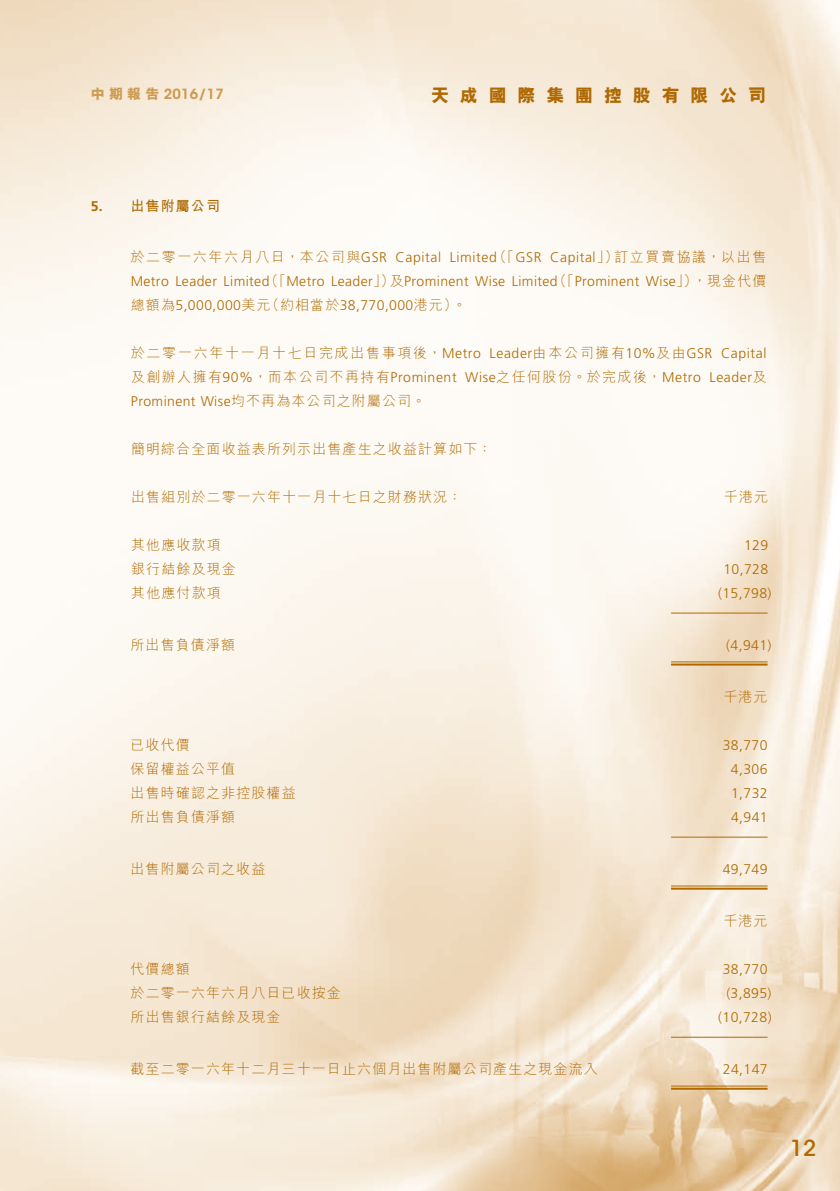
<style>
.page{position:relative;width:840px;height:1191px;background:#fff}
.page>*{position:absolute;margin:0;border:0;box-sizing:border-box;transform-origin:0 0}
.t1{font:500 22px "ITC Avant Garde Std";color:#b06900}
.t2{font:800 18px "M Hei HK";letter-spacing:.6em;color:#b06900}
.t3{font:300 14px "Frutiger LT Std";letter-spacing:.03em;color:#b06900}
.t4{font:300 14px "M Hei HK";letter-spacing:.08em;color:#b06900}
.t5{font:300 14px "M Hei HK";letter-spacing:.105em;color:#b06900}
.t6{font:300 14px "M Hei HK";letter-spacing:.115em;color:#b06900}
.t7{font:300 14px "M Hei HK";letter-spacing:.12em;color:#b06900}
.t8{font:600 14px "ITC Avant Garde Std";letter-spacing:.02em;color:#ce9b52}
.t9{font:700 14px "M Hei HK";letter-spacing:.08em;color:#b06900}
.t10{font:700 14px "Frutiger LT Std";color:#b06900}
.s1{font-family:"M Hei HK";font-weight:800}
.s2{font-family:"Frutiger LT Std"}
.s3{font-family:"M Hei HK"}
</style>
<div class="page">
<img style="left:0;top:0;width:839px;height:1191px">
<hr style="left:670px;top:612px;width:97px;height:1px;background:#b06900">
<hr style="left:670px;top:661px;width:97px;height:1px;background:#b06900">
<hr style="left:670px;top:663px;width:97px;height:2px;background:#b06900">
<hr style="left:670px;top:836px;width:97px;height:1px;background:#b06900">
<hr style="left:670px;top:885px;width:97px;height:1px;background:#b06900">
<hr style="left:670px;top:887px;width:97px;height:2px;background:#b06900">
<hr style="left:670px;top:1036px;width:97px;height:1px;background:#b06900">
<hr style="left:670px;top:1085px;width:97px;height:1px;background:#b06900">
<hr style="left:670px;top:1087px;width:97px;height:2px;background:#b06900">
<p class="t8" style="left:91px;top:85px;width:135px"><span class="s1">中期報告</span> 2016/17</p>
<p class="t2" style="left:431px;top:84px;width:336px">天成國際集團控股有限公司</p>
<p class="t10" style="left:91px;top:198px;width:14px">5.</p>
<p class="t9" style="left:130px;top:196px;width:91px">出售附屬公司</p>
<p class="t6" style="left:130px;top:247px;width:258px">於二零一六年六月八日，本公司與<span class="s2">GSR</span></p>
<p class="t3" style="left:395px;top:249px;width:47px">Capital</p>
<p class="t3" style="left:492px;top:249px;width:50px"><span class="s3">（「</span>GSR</p>
<p class="t3" style="left:449px;top:249px;width:49px">Limited</p>
<p class="t3" style="left:550px;top:249px;width:70px">Capital<span class="s3">」）</span></p>
<p class="t6" style="left:614px;top:247px;width:153px">訂立買賣協議，以出售</p>
<p class="t3" style="left:131px;top:273px;width:40px">Metro</p>
<p class="t3" style="left:264px;top:273px;width:61px"><span class="s3">（「</span>Metro</p>
<p class="t3" style="left:175px;top:273px;width:43px">Leader</p>
<p class="t3" style="left:223px;top:273px;width:47px">Limited</p>
<p class="t3" style="left:331px;top:273px;width:65px">Leader<span class="s3">」）</span></p>
<p class="t3" style="left:389px;top:273px;width:80px"><span class="s3">及</span>Prominent</p>
<p class="t3" style="left:475px;top:273px;width:31px">Wise</p>
<p class="t3" style="left:552px;top:273px;width:88px"><span class="s3">（「</span>Prominent</p>
<p class="t3" style="left:645px;top:273px;width:53px">Wise<span class="s3">」）</span></p>
<p class="t3" style="left:511px;top:273px;width:47px">Limited</p>
<p class="t4" style="left:692px;top:271px;width:75px">，現金代價</p>
<p class="t3" style="left:131px;top:297px;width:141px"><span class="s3">總額為</span>5,000,000<span class="s3">美元</span></p>
<p class="t3" style="left:265px;top:297px;width:193px"><span class="s3">（約相當於</span>38,770,000<span class="s3">港元(</span></p>
<p class="t4" style="left:452px;top:295px;width:15px">。</p>
<p class="t7" style="left:131px;top:343px;width:351px">於二零一六年十一月十七日完成出售事項後，<span class="s2">Metro</span></p>
<p class="t3" style="left:489px;top:345px;width:224px">Leader<span class="s3">由本公司擁有</span>10%<span class="s3">及由</span>GSR</p>
<p class="t3" style="left:720px;top:345px;width:47px">Capital</p>
<p class="t5" style="left:131px;top:367px;width:327px">及創辦人擁有<span class="s2">90%</span>，而本公司不再持有<span class="s2">Prominent</span></p>
<p class="t3" style="left:131px;top:393px;width:296px">Prominent Wise<span class="s3">均不再為本公司之附屬公司。</span></p>
<p class="t4" style="left:131px;top:439px;width:362px">簡明綜合全面收益表所列示出售產生之收益計算如下：</p>
<p class="t5" style="left:465px;top:367px;width:237px"><span class="s2">Wise</span>之任何股份。於完成後，<span class="s2">Metro</span></p>
<p class="t3" style="left:709px;top:369px;width:58px">Leader<span class="s3">及</span></p>
<p class="t4" style="left:131px;top:487px;width:332px">出售組別於二零一六年十一月十七日之財務狀況：</p>
<p class="t4" style="left:723px;top:487px;width:46px">千港元</p>
<p class="t4" style="left:131px;top:535px;width:91px">其他應收款項</p>
<p class="t3" style="left:743px;top:537px;width:26px">129</p>
<p class="t4" style="left:131px;top:559px;width:106px">銀行結餘及現金</p>
<p class="t3" style="left:723px;top:561px;width:46px">10,728</p>
<p class="t4" style="left:131px;top:583px;width:91px">其他應付款項</p>
<p class="t3" style="left:717px;top:585px;width:55px">)15,798(</p>
<p class="t4" style="left:130px;top:635px;width:106px">所出售負債淨額</p>
<p class="t3" style="left:725px;top:637px;width:47px">)4,941(</p>
<p class="t4" style="left:130px;top:735px;width:61px">已收代價</p>
<p class="t4" style="left:723px;top:687px;width:46px">千港元</p>
<p class="t3" style="left:722px;top:737px;width:46px">38,770</p>
<p class="t4" style="left:130px;top:759px;width:106px">保留權益公平值</p>
<p class="t3" style="left:730px;top:761px;width:38px">4,306</p>
<p class="t4" style="left:130px;top:783px;width:166px">出售時確認之非控股權益</p>
<p class="t3" style="left:730px;top:785px;width:38px">1,732</p>
<p class="t4" style="left:130px;top:807px;width:106px">所出售負債淨額</p>
<p class="t3" style="left:730px;top:809px;width:38px">4,941</p>
<p class="t4" style="left:130px;top:859px;width:136px">出售附屬公司之收益</p>
<p class="t3" style="left:722px;top:861px;width:46px">49,749</p>
<p class="t4" style="left:130px;top:959px;width:61px">代價總額</p>
<p class="t4" style="left:723px;top:911px;width:46px">千港元</p>
<p class="t3" style="left:722px;top:961px;width:46px">38,770</p>
<p class="t4" style="left:130px;top:983px;width:212px">於二零一六年六月八日已收按金</p>
<p class="t3" style="left:726px;top:985px;width:47px">)3,895(</p>
<p class="t4" style="left:130px;top:1007px;width:151px">所出售銀行結餘及現金</p>
<p class="t3" style="left:717px;top:1009px;width:55px">)10,728(</p>
<p class="t4" style="left:130px;top:1059px;width:468px">截至二零一六年十二月三十一日止六個月出售附屬公司產生之現金流入</p>
<p class="t3" style="left:722px;top:1061px;width:46px">24,147</p>
<h1 class="t1" style="left:789px;top:1134px;width:27px">12</h1>
</div>
